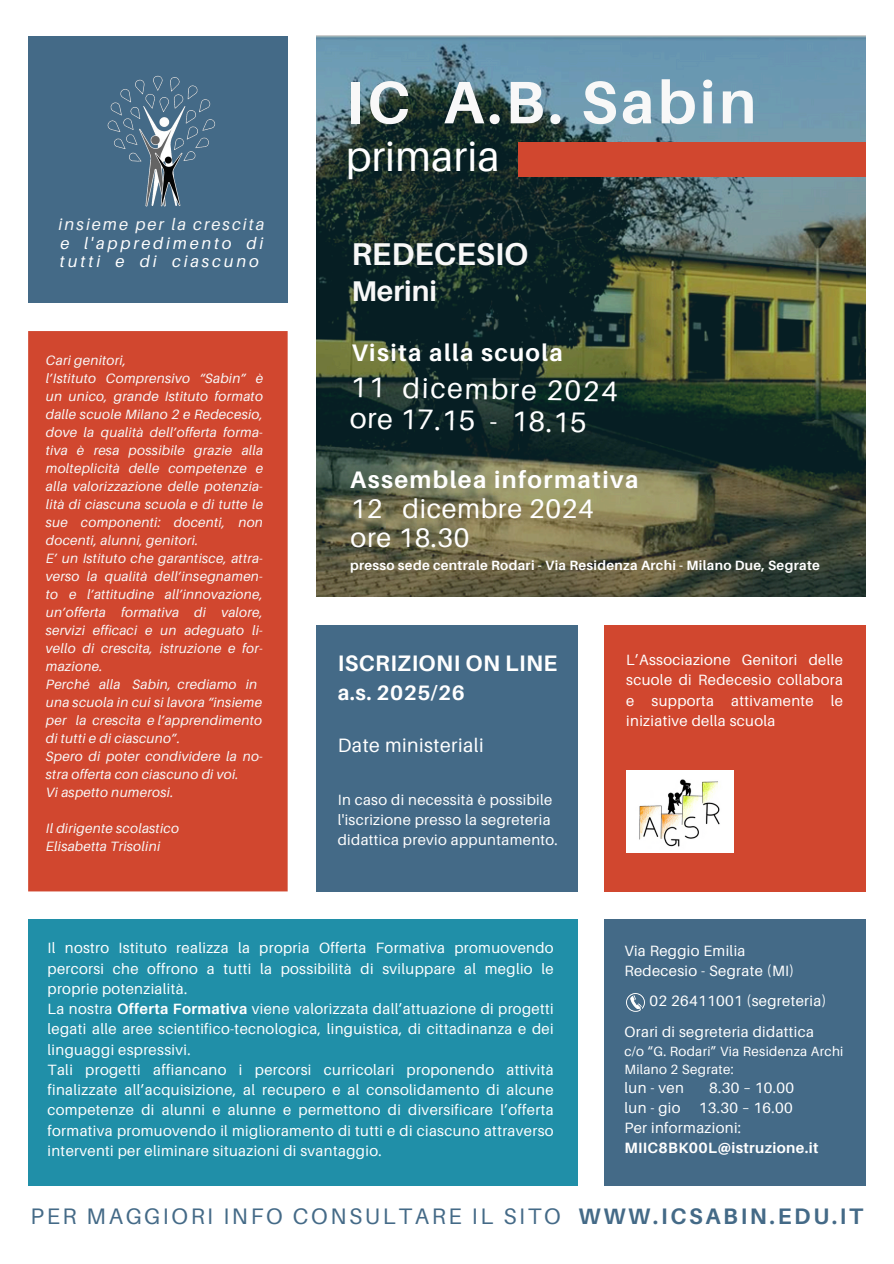
<style>
.page{position:relative;width:894px;height:1264px;background:#fff}
.page>*{position:absolute;margin:0;border:0;box-sizing:border-box;transform-origin:0 0}
.t1{font:700 60px "Aileron";letter-spacing:.055em;color:#f8f8f8}
.t2{font:42px "Aileron";color:#fff}
.t3{font:700 31.5px "Aileron";color:#f8f8f8}
.t4{font:700 28.5px "Aileron";color:#f8f8f8}
.t5{font:28.35px "Aileron";color:#fff}
.t6{font:26.85px/29.2px "Aileron";letter-spacing:.025em;color:#fff}
.t7{font:700 23.85px "Aileron";letter-spacing:.06em;color:#fff}
.t8{font:22.5px "Aileron";letter-spacing:.12em;color:#446a87}
.t9{font:700 22.35px "Aileron";letter-spacing:.02em;color:#fff}
.t10{font:700 20.85px "Aileron";letter-spacing:.025em;color:#fff}
.t11{font:19.35px "Aileron";letter-spacing:.025em;color:#fff}
.t12{font:italic 16.5px "Aileron";letter-spacing:.175em;color:#fff}
.t13{font:italic 16.5px "Aileron";letter-spacing:.125em;color:#f8f8f8}
.t14{font:14.85px/20.2px "Aileron";letter-spacing:.025em;color:#fff;text-align:justify}
.t15{font:700 14.85px/20.1px "Aileron";letter-spacing:.025em;color:#fff}
.t16{font:italic 13.5px/18px "Aileron";letter-spacing:.025em;color:#f8f8f8;text-align:justify}
.t17{font:700 13.5px "Aileron";letter-spacing:.025em;color:#fff}
.t18{font:13.35px/17.9px "Aileron";letter-spacing:.025em;color:#fff}
.s1{font-weight:700}
.s2{font-weight:400}
</style>
<div class="page">
<div style="left:28px;top:919px;width:549px;height:267px;background:#208fa8"></div>
<div style="left:603px;top:919px;width:262px;height:267px;background:#446a87"></div>
<div style="left:316px;top:624px;width:261px;height:267px;background:#446a87"></div>
<div style="left:603px;top:624px;width:262px;height:267px;background:#d1472f"></div>
<div style="left:28px;top:331px;width:259px;height:560px;background:#d1472f"></div>
<div style="left:28px;top:36px;width:259px;height:267px;background:#446a87"></div>
<img style="left:316px;top:35px;width:549px;height:562px">
<img style="left:626px;top:993px;width:18px;height:18px">
<img style="left:107px;top:75px;width:109px;height:132px">
<img style="left:626px;top:770px;width:107px;height:82px">
<div style="left:517px;top:142px;width:348px;height:35px;background:#d1472f"></div>
<h5 class="t13" style="left:59px;top:214px;width:207px">insieme per la crescita</h5>
<p class="t12" style="left:60px;top:233px;width:204px">e l'appredimento di</p>
<p class="t12" style="left:60px;top:251px;width:200px">tutti e di ciascuno</p>
<p class="t16" style="left:46px;top:351px;width:82px">Cari genitori,</p>
<h6 class="t16" style="left:46px;top:369px;width:218px">l’Istituto Comprensivo “Sabin” è un unico, grande Istituto formato dalle scuole Milano 2 e Redecesio, dove la qualità dell’offerta forma&shy;tiva è resa possibile grazie alla molteplicità delle competenze e alla valorizzazione delle potenzia&shy;lità di ciascuna scuola e di tutte le sue componenti: docenti, non docenti, alunni, genitori.</h6>
<p class="t16" style="left:46px;top:549px;width:218px">E’ un Istituto che garantisce, attra&shy;verso la qualità dell’insegnamen&shy;to e l’attitudine all’innovazione, un’offerta formativa di valore, servizi efficaci e un adeguato li&shy;vello di crescita, istruzione e for&shy;mazione.</p>
<p class="t16" style="left:46px;top:675px;width:218px;text-align:left">Perché alla Sabin, crediamo in una scuola in cui si lavora “insieme per la crescita e l’apprendimento di tutti e di ciascuno”.</p>
<p class="t16" style="left:46px;top:747px;width:218px">Spero di poter condividere la no&shy;stra offerta con ciascuno di voi.</p>
<p class="t16" style="left:46px;top:783px;width:129px">Vi aspetto numerosi.</p>
<p class="t16" style="left:46px;top:819px;width:135px">Il dirigente scolastico</p>
<p class="t16" style="left:46px;top:837px;width:116px">Elisabetta Trisolini</p>
<p class="t1" style="left:346px;top:65px;width:411px">IC A.B. Sabin</p>
<p class="t2" style="left:345px;top:130px;width:155px">primaria</p>
<p class="t3" style="left:351px;top:235px;width:178px">REDECESIO</p>
<p class="t4" style="left:351px;top:273px;width:87px">Merini</p>
<p class="t7" style="left:351px;top:338px;width:213px">Visita alla scuola</p>
<p class="t5" style="left:350px;top:369px;width:269px;rotate:1deg">11 dicembre 2024</p>
<h1 class="t5" style="left:350px;top:400px;width:238px;rotate:1deg">ore 17.15 - 18.15</h1>
<h2 class="t7" style="left:350px;top:465px;width:290px">Assemblea informativa</h2>
<p class="t6" style="left:350px;top:493px;width:244px">12 dicembre 2024 ore 18.30</p>
<h3 class="t17" style="left:350px;top:556px;width:471px">presso sede centrale Rodari - Via Residenza Archi - Milano Due, Segrate</h3>
<p class="t9" style="left:337px;top:649px;width:221px">ISCRIZIONI ON LINE</p>
<p class="t10" style="left:337px;top:679px;width:129px">a.s. 2025/26</p>
<p class="t11" style="left:337px;top:733px;width:148px">Date ministeriali</p>
<p class="t14" style="left:337px;top:789px;width:222px;text-align:left">In caso di necessità è possibile l'iscrizione presso la segreteria didattica previo appuntamento.</p>
<p class="t14" style="left:626px;top:649px;width:218px">L’Associazione Genitori delle scuole di Redecesio collabora e supporta attivamente le iniziative della scuola</p>
<p class="t14" style="left:48px;top:937px;width:507px">Il nostro Istituto realizza la propria Offerta Formativa promuovendo percorsi che offrono a tutti la possibilità di sviluppare al meglio le proprie potenzialità.</p>
<p class="t14" style="left:48px;top:998px;width:507px">La nostra <span class="s1">Offerta Formativa</span> viene valorizzata dall’attuazione di progetti legati alle aree scientifico-tecnologica, linguistica, di cittadinanza e dei linguaggi espressivi.</p>
<p class="t14" style="left:48px;top:1059px;width:507px">Tali progetti affiancano i percorsi curricolari proponendo attività finalizzate all’acquisizione, al recupero e al consolidamento di alcune competenze di alunni e alunne e permettono di diversificare l’offerta formativa promuovendo il miglioramento di tutti e di ciascuno attraverso interventi per eliminare situazioni di svantaggio.</p>
<p class="t14" style="left:624px;top:940px;width:122px">Via Reggio Emilia</p>
<p class="t14" style="left:624px;top:960px;width:171px">Redecesio - Segrate (MI)</p>
<p class="t14" style="left:649px;top:990px;width:178px">02 26411001 (segreteria)</p>
<p class="t14" style="left:624px;top:1021px;width:191px">Orari di segreteria didattica</p>
<p class="t18" style="left:624px;top:1042px;width:220px">c/o “G. Rodari” Via Residenza Archi<br>Milano 2 Segrate:</p>
<p class="t14" style="left:624px;top:1077px;width:61px">lun - ven</p>
<p class="t14" style="left:709px;top:1077px;width:86px">8.30 – 10.00</p>
<p class="t14" style="left:624px;top:1097px;width:170px">lun - gio 13.30 – 16.00</p>
<p class="t15" style="left:624px;top:1117px;width:195px"><span class="s2">Per informazioni:<br></span>MIIC8BK00L@istruzione.it</p>
<p class="t8" style="left:31px;top:1202px;width:833px">PER MAGGIORI INFO CONSULTARE IL SITO <span class="s1">WWW.ICSABIN.EDU.IT</span></p>
</div>
